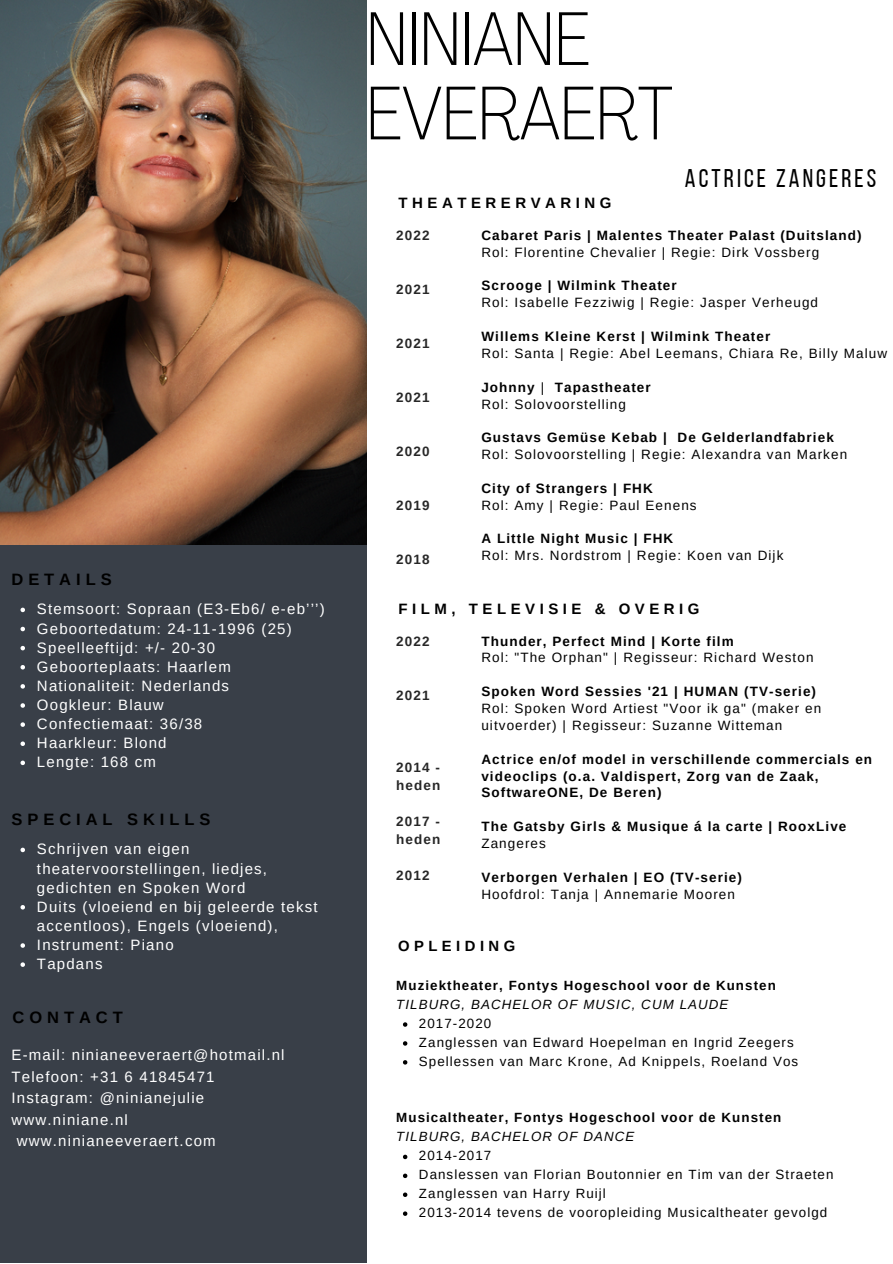
<style>
.page{position:relative;width:893px;height:1264px;background:#fff}
.page>*{position:absolute;margin:0;border:0;box-sizing:border-box;transform-origin:0 0}
.t1{font:100 condensed 75.15px/74.4px "Agrandir";color:#000}
.t2{font:25.5px "Bebas Neue";letter-spacing:.12em;color:#000}
.t3{font:700 16.5px "Arimo";letter-spacing:.3em;color:#000}
.t4{font:15px/19px "Arimo";letter-spacing:.08em;color:#fff}
.t5{font:700 15px "Arimo";letter-spacing:.3em;color:#000}
.t6{font:700 14.85px "Arimo";letter-spacing:.3em;color:#000}
.t7{font:13.5px/16.8px "Arimo";letter-spacing:.08em;color:#000}
.t8{font:700 13.5px/16.8px "Arimo";letter-spacing:.08em;color:#000}
.t9{font:700 13.5px/18px "Arimo";letter-spacing:.08em;color:#272727}
.t10{font:13.35px/18.9px "Arimo";letter-spacing:.08em;color:#000}
.t11{font:700 13.35px "Arimo";letter-spacing:.08em;color:#000}
.t12{font:italic 13.35px "Arimo";letter-spacing:.08em;color:#000}
.s1{font-weight:700}
</style>
<div class="page">
<div style="left:0;top:4px;width:366px;height:1258px;background:#393f48"></div>
<img style="left:0;top:0;width:366px;height:544px">
<svg style="left:21px;top:847px;width:4px;height:5px"></svg>
<svg style="left:21px;top:905px;width:4px;height:4px"></svg>
<svg style="left:21px;top:943px;width:4px;height:4px"></svg>
<svg style="left:21px;top:962px;width:4px;height:4px"></svg>
<svg style="left:403px;top:1022px;width:4px;height:4px"></svg>
<svg style="left:403px;top:1041px;width:4px;height:4px"></svg>
<svg style="left:403px;top:1060px;width:4px;height:4px"></svg>
<svg style="left:403px;top:1154px;width:4px;height:5px"></svg>
<svg style="left:403px;top:1173px;width:4px;height:4px"></svg>
<svg style="left:403px;top:1192px;width:4px;height:4px"></svg>
<svg style="left:403px;top:1211px;width:4px;height:4px"></svg>
<svg style="left:21px;top:607px;width:4px;height:5px"></svg>
<svg style="left:21px;top:626px;width:4px;height:5px"></svg>
<svg style="left:21px;top:646px;width:4px;height:4px"></svg>
<svg style="left:21px;top:665px;width:4px;height:4px"></svg>
<svg style="left:21px;top:684px;width:4px;height:4px"></svg>
<svg style="left:21px;top:703px;width:4px;height:4px"></svg>
<svg style="left:21px;top:722px;width:4px;height:5px"></svg>
<svg style="left:21px;top:741px;width:4px;height:5px"></svg>
<svg style="left:21px;top:760px;width:4px;height:5px"></svg>
<p class="t3" style="left:12px;top:569px;width:102px">DETAILS</p>
<p class="t4" style="left:37px;top:599px;width:289px">Stemsoort: Sopraan (E3-Eb6/ e-eb’’’)<br>Geboortedatum: 24-11-1996 (25)<br>Speelleeftijd: +/- 20-30<br>Geboorteplaats: Haarlem<br>Nationaliteit: Nederlands<br>Oogkleur: Blauw<br>Confectiemaat: 36/38<br>Haarkleur: Blond<br>Lengte: 168 cm</p>
<p class="t3" style="left:12px;top:809px;width:200px">SPECIAL SKILLS</p>
<p class="t4" style="left:37px;top:839px;width:282px">Schrijven van eigen theatervoorstellingen, liedjes, gedichten en Spoken Word<br>Duits (vloeiend en bij geleerde tekst accentloos), Engels (vloeiend),<br>Instrument: Piano<br>Tapdans</p>
<p class="t3" style="left:13px;top:1008px;width:112px">CONTACT</p>
<p class="t4" style="left:12px;top:1045px;width:274px">E-mail: ninianeeveraert@hotmail.nl</p>
<p class="t4" style="left:12px;top:1067px;width:204px">Telefoon: +31 6 41845471</p>
<p class="t4" style="left:12px;top:1088px;width:194px">Instagram: @ninianejulie</p>
<p class="t4" style="left:12px;top:1109px;width:118px">www.niniane.nl</p>
<p class="t4" style="left:17px;top:1131px;width:200px">www.ninianeeveraert.com</p>
<h1 class="t1" style="left:366px;top:9px;width:308px">NINIANE<br>EVERAERT</h1>
<h2 class="t2" style="left:685px;top:168px;width:193px">ACTRICE ZANGERES</h2>
<p class="t5" style="left:398px;top:195px;width:214px">THEATERERVARING</p>
<p class="t9" style="left:396px;top:226px;width:35px">2022</p>
<p class="t8" style="left:481px;top:227px;width:382px">Cabaret Paris | Malentes Theater Palast (Duitsland)</p>
<p class="t7" style="left:481px;top:244px;width:339px">Rol: Florentine Chevalier | Regie: Dirk Vossberg</p>
<p class="t8" style="left:481px;top:277px;width:197px">Scrooge | Wilmink Theater</p>
<p class="t7" style="left:481px;top:294px;width:338px">Rol: Isabelle Fezziwig | Regie: Jasper Verheugd</p>
<p class="t8" style="left:481px;top:328px;width:290px">Willems Kleine Kerst | Wilmink Theater</p>
<p class="t7" style="left:481px;top:345px;width:407px">Rol: Santa | Regie: Abel Leemans, Chiara Re, Billy Maluw</p>
<p class="t7" style="left:481px;top:378px;width:171px"><span class="s1">Johnny</span> | <span class="s1">Tapastheater<br></span>Rol: Solovoorstelling</p>
<p class="t8" style="left:481px;top:429px;width:354px">Gustavs Gemüse Kebab | De Gelderlandfabriek</p>
<p class="t7" style="left:481px;top:446px;width:367px">Rol: Solovoorstelling | Regie: Alexandra van Marken</p>
<p class="t8" style="left:481px;top:480px;width:173px">City of Strangers | FHK</p>
<p class="t7" style="left:481px;top:496px;width:217px">Rol: Amy | Regie: Paul Eenens</p>
<p class="t8" style="left:481px;top:530px;width:193px">A Little Night Music | FHK</p>
<p class="t7" style="left:481px;top:547px;width:303px">Rol: Mrs. Nordstrom | Regie: Koen van Dijk</p>
<p class="t9" style="left:396px;top:280px;width:35px">2021</p>
<p class="t9" style="left:396px;top:334px;width:35px">2021</p>
<p class="t9" style="left:396px;top:388px;width:35px">2021</p>
<p class="t9" style="left:396px;top:442px;width:35px">2020</p>
<p class="t9" style="left:396px;top:496px;width:35px">2019</p>
<p class="t9" style="left:396px;top:550px;width:35px">2018</p>
<p class="t5" style="left:398px;top:600px;width:302px">FILM, TELEVISIE &amp; OVERIG</p>
<p class="t9" style="left:396px;top:632px;width:35px">2022</p>
<p class="t8" style="left:481px;top:632px;width:254px">Thunder, Perfect Mind | Korte film</p>
<p class="t7" style="left:481px;top:649px;width:333px">Rol: "The Orphan" | Regisseur: Richard Weston</p>
<p class="t8" style="left:481px;top:683px;width:336px">Spoken Word Sessies '21 | HUMAN (TV-serie)</p>
<p class="t7" style="left:481px;top:700px;width:341px">Rol: Spoken Word Artiest "Voor ik ga" (maker en uitvoerder) | Regisseur: Suzanne Witteman</p>
<p class="t8" style="left:481px;top:750px;width:392px">Actrice en/of model in verschillende commercials en videoclips (o.a. Valdispert, Zorg van de Zaak,<br>SoftwareONE, De Beren)</p>
<p class="t8" style="left:481px;top:818px;width:366px">The Gatsby Girls &amp; Musique á la carte | RooxLive</p>
<p class="t7" style="left:481px;top:835px;width:66px">Zangeres</p>
<p class="t8" style="left:481px;top:868px;width:262px">Verborgen Verhalen | EO (TV-serie)</p>
<p class="t7" style="left:481px;top:885px;width:255px">Hoofdrol: Tanja | Annemarie Mooren</p>
<p class="t9" style="left:396px;top:686px;width:35px">2021</p>
<p class="t9" style="left:396px;top:758px;width:46px">2014 - heden</p>
<p class="t9" style="left:396px;top:812px;width:46px">2017 - heden</p>
<p class="t9" style="left:396px;top:866px;width:35px">2012</p>
<p class="t6" style="left:398px;top:937px;width:119px">OPLEIDING</p>
<p class="t11" style="left:396px;top:977px;width:381px">Muziektheater, Fontys Hogeschool voor de Kunsten</p>
<p class="t12" style="left:396px;top:996px;width:334px">TILBURG, BACHELOR OF MUSIC, CUM LAUDE</p>
<p class="t10" style="left:419px;top:1013px;width:380px">2017-2020<br>Zanglessen van Edward Hoepelman en Ingrid Zeegers<br>Spellessen van Marc Krone, Ad Knippels, Roeland Vos</p>
<p class="t11" style="left:396px;top:1110px;width:386px">Musicaltheater, Fontys Hogeschool voor de Kunsten</p>
<p class="t12" style="left:396px;top:1129px;width:239px">TILBURG, BACHELOR OF DANCE</p>
<p class="t10" style="left:419px;top:1146px;width:416px">2014-2017<br>Danslessen van Florian Boutonnier en Tim van der Straeten Zanglessen van Harry Ruijl<br>2013-2014 tevens de vooropleiding Musicaltheater gevolgd</p>
</div>
